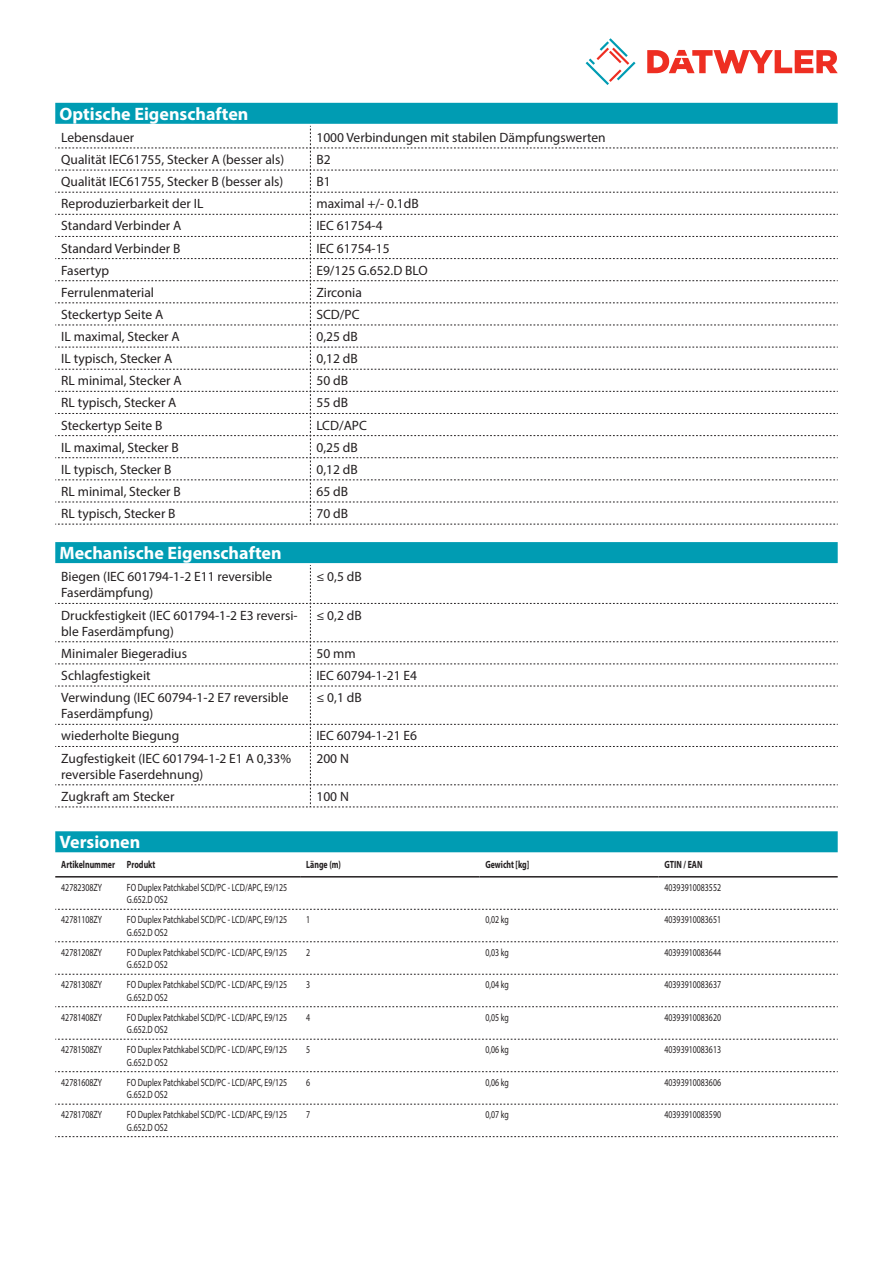
<style>
.page{position:relative;width:893px;height:1263px;background:#fff}
.page>*{position:absolute;margin:0;border:0;box-sizing:border-box;transform-origin:0 0}
.Standard_Head_Proper{font:700 18px "Myriad Pro";color:#fff}
.myriad_light_propert{font:13.5px/16.2px "Myriad Pro";color:#231f20}
.myriadlight{font:10.5px/12.6px "Myriad Pro";color:#231f20;scale:.75 1}
.myriadbold{font:700 10.5px "Myriad Pro";color:#231f20;scale:.75 1}
</style>
<div class="page">
<svg style="left:586px;top:38px;width:49px;height:47px"></svg>
<svg style="left:647px;top:50px;width:191px;height:23px"></svg>
<div style="left:55px;top:831px;width:783px;height:21px;background:#009cb3"></div>
<hr style="left:55px;top:876px;width:66px;height:1px;background:#231f20">
<hr style="left:121px;top:876px;width:179px;height:1px;background:#231f20">
<hr style="left:300px;top:876px;width:179px;height:1px;background:#231f20">
<hr style="left:479px;top:876px;width:179px;height:1px;background:#231f20">
<hr style="left:658px;top:876px;width:180px;height:1px;background:#231f20">
<svg style="left:55px;top:909px;width:783px;height:1px"></svg>
<svg style="left:55px;top:941px;width:783px;height:1px"></svg>
<svg style="left:55px;top:974px;width:783px;height:1px"></svg>
<svg style="left:55px;top:1006px;width:783px;height:1px"></svg>
<svg style="left:55px;top:1039px;width:783px;height:1px"></svg>
<svg style="left:55px;top:1071px;width:783px;height:1px"></svg>
<svg style="left:55px;top:1104px;width:783px;height:1px"></svg>
<svg style="left:55px;top:1136px;width:783px;height:1px"></svg>
<div style="left:55px;top:103px;width:783px;height:21px;background:#009cb3"></div>
<svg style="left:55px;top:126px;width:783px;height:399px"></svg>
<div style="left:55px;top:542px;width:783px;height:21px;background:#009cb3"></div>
<svg style="left:55px;top:565px;width:783px;height:243px"></svg>
<p class="Standard_Head_Proper" style="left:60px;top:102px;width:190px">Optische Eigenschaften</p>
<p class="myriad_light_propert" style="left:61px;top:129px;width:74px">Lebensdauer</p>
<p class="myriad_light_propert" style="left:316px;top:129px;width:291px">1000 Verbindungen mit stabilen Dämpfungswerten</p>
<p class="myriad_light_propert" style="left:61px;top:151px;width:225px">Qualität IEC61755, Stecker A (besser als)</p>
<p class="myriad_light_propert" style="left:316px;top:151px;width:16px">B2</p>
<p class="myriad_light_propert" style="left:61px;top:173px;width:224px">Qualität IEC61755, Stecker B (besser als)</p>
<p class="myriad_light_propert" style="left:316px;top:173px;width:16px">B1</p>
<p class="myriad_light_propert" style="left:61px;top:195px;width:144px">Reproduzierbarkeit der IL</p>
<p class="myriad_light_propert" style="left:316px;top:195px;width:104px">maximal +/- 0.1dB</p>
<p class="myriad_light_propert" style="left:61px;top:218px;width:122px">Standard Verbinder A</p>
<p class="myriad_light_propert" style="left:316px;top:218px;width:68px">IEC 61754-4</p>
<p class="myriad_light_propert" style="left:61px;top:240px;width:121px">Standard Verbinder B</p>
<p class="myriad_light_propert" style="left:316px;top:240px;width:75px">IEC 61754-15</p>
<p class="myriad_light_propert" style="left:61px;top:262px;width:49px">Fasertyp</p>
<p class="myriad_light_propert" style="left:316px;top:262px;width:113px">E9/125 G.652.D BLO</p>
<p class="myriad_light_propert" style="left:61px;top:284px;width:94px">Ferrulenmaterial</p>
<p class="myriad_light_propert" style="left:316px;top:284px;width:47px">Zirconia</p>
<p class="myriad_light_propert" style="left:61px;top:306px;width:104px">Steckertyp Seite A</p>
<p class="myriad_light_propert" style="left:316px;top:306px;width:45px">SCD/PC</p>
<p class="myriad_light_propert" style="left:61px;top:328px;width:120px">IL maximal, Stecker A</p>
<p class="myriad_light_propert" style="left:316px;top:328px;width:43px">0,25 dB</p>
<p class="myriad_light_propert" style="left:61px;top:350px;width:113px">IL typisch, Stecker A</p>
<p class="myriad_light_propert" style="left:316px;top:350px;width:43px">0,12 dB</p>
<p class="myriad_light_propert" style="left:61px;top:372px;width:122px">RL minimal, Stecker A</p>
<p class="myriad_light_propert" style="left:316px;top:372px;width:33px">50 dB</p>
<p class="myriad_light_propert" style="left:61px;top:395px;width:117px">RL typisch, Stecker A</p>
<p class="myriad_light_propert" style="left:316px;top:395px;width:33px">55 dB</p>
<p class="myriad_light_propert" style="left:61px;top:417px;width:103px">Steckertyp Seite B</p>
<p class="myriad_light_propert" style="left:316px;top:417px;width:52px">LCD/APC</p>
<p class="myriad_light_propert" style="left:61px;top:439px;width:119px">IL maximal, Stecker B</p>
<p class="myriad_light_propert" style="left:316px;top:439px;width:43px">0,25 dB</p>
<p class="myriad_light_propert" style="left:61px;top:461px;width:112px">IL typisch, Stecker B</p>
<p class="myriad_light_propert" style="left:316px;top:461px;width:43px">0,12 dB</p>
<p class="myriad_light_propert" style="left:61px;top:483px;width:121px">RL minimal, Stecker B</p>
<p class="myriad_light_propert" style="left:316px;top:483px;width:33px">65 dB</p>
<p class="myriad_light_propert" style="left:61px;top:505px;width:116px">RL typisch, Stecker B</p>
<p class="myriad_light_propert" style="left:316px;top:505px;width:33px">70 dB</p>
<p class="Standard_Head_Proper" style="left:60px;top:541px;width:224px">Mechanische Eigenschaften</p>
<p class="myriad_light_propert" style="left:61px;top:568px;width:212px">Biegen (IEC 601794-1-2 E11 reversible<br>Faserdämpfung)</p>
<p class="myriad_light_propert" style="left:316px;top:568px;width:47px">≤ 0,5 dB</p>
<p class="myriad_light_propert" style="left:61px;top:607px;width:238px">Druckfestigkeit (IEC 601794-1-2 E3 reversi&shy;ble Faserdämpfung)</p>
<p class="myriad_light_propert" style="left:316px;top:607px;width:47px">≤ 0,2 dB</p>
<p class="myriad_light_propert" style="left:61px;top:645px;width:127px">Minimaler Biegeradius</p>
<p class="myriad_light_propert" style="left:316px;top:645px;width:41px">50 mm</p>
<p class="myriad_light_propert" style="left:61px;top:667px;width:91px">Schlagfestigkeit</p>
<p class="myriad_light_propert" style="left:316px;top:667px;width:102px">IEC 60794-1-21 E4</p>
<p class="myriad_light_propert" style="left:61px;top:689px;width:229px">Verwindung (IEC 60794-1-2 E7 reversible<br>Faserdämpfung)</p>
<p class="myriad_light_propert" style="left:316px;top:689px;width:47px">≤ 0,1 dB</p>
<p class="myriad_light_propert" style="left:61px;top:728px;width:120px">wiederholte Biegung</p>
<p class="myriad_light_propert" style="left:316px;top:728px;width:102px">IEC 60794-1-21 E6</p>
<p class="myriad_light_propert" style="left:61px;top:750px;width:231px">Zugfestigkeit (IEC 601794-1-2 E1 A 0,33% reversible Faserdehnung)</p>
<p class="myriad_light_propert" style="left:316px;top:750px;width:34px">200 N</p>
<p class="myriad_light_propert" style="left:61px;top:788px;width:115px">Zugkraft am Stecker</p>
<p class="myriad_light_propert" style="left:316px;top:788px;width:34px">100 N</p>
<p class="Standard_Head_Proper" style="left:60px;top:830px;width:82px">Versionen</p>
<p class="myriadbold" style="left:61px;top:858px;width:73px">Artikelnummer</p>
<p class="myriadbold" style="left:127px;top:858px;width:39px">Produkt</p>
<p class="myriadbold" style="left:306px;top:858px;width:48px">Länge (m)</p>
<p class="myriadbold" style="left:485px;top:858px;width:60px">Gewicht [kg]</p>
<p class="myriadbold" style="left:664px;top:858px;width:52px">GTIN / EAN</p>
<p class="myriadlight" style="left:61px;top:881px;width:56px">42782308ZY</p>
<p class="myriadlight" style="left:127px;top:881px;width:215px">FO Duplex Patchkabel SCD/PC - LCD/APC, E9/125<br>G.652.D OS2</p>
<p class="myriadlight" style="left:664px;top:881px;width:77px">40393910083552</p>
<p class="myriadlight" style="left:61px;top:913px;width:56px">42781108ZY</p>
<p class="myriadlight" style="left:127px;top:913px;width:215px">FO Duplex Patchkabel SCD/PC - LCD/APC, E9/125<br>G.652.D OS2</p>
<p class="myriadlight" style="left:306px;top:913px;width:7px">1</p>
<p class="myriadlight" style="left:485px;top:913px;width:33px">0,02 kg</p>
<p class="myriadlight" style="left:664px;top:913px;width:77px">40393910083651</p>
<p class="myriadlight" style="left:61px;top:946px;width:56px">42781208ZY</p>
<p class="myriadlight" style="left:127px;top:946px;width:215px">FO Duplex Patchkabel SCD/PC - LCD/APC, E9/125<br>G.652.D OS2</p>
<p class="myriadlight" style="left:306px;top:946px;width:7px">2</p>
<p class="myriadlight" style="left:485px;top:946px;width:33px">0,03 kg</p>
<p class="myriadlight" style="left:664px;top:946px;width:77px">40393910083644</p>
<p class="myriadlight" style="left:61px;top:978px;width:56px">42781308ZY</p>
<p class="myriadlight" style="left:127px;top:978px;width:215px">FO Duplex Patchkabel SCD/PC - LCD/APC, E9/125<br>G.652.D OS2</p>
<p class="myriadlight" style="left:306px;top:978px;width:7px">3</p>
<p class="myriadlight" style="left:485px;top:978px;width:33px">0,04 kg</p>
<p class="myriadlight" style="left:664px;top:978px;width:77px">40393910083637</p>
<p class="myriadlight" style="left:61px;top:1010px;width:56px">42781408ZY</p>
<p class="myriadlight" style="left:127px;top:1010px;width:215px">FO Duplex Patchkabel SCD/PC - LCD/APC, E9/125<br>G.652.D OS2</p>
<p class="myriadlight" style="left:306px;top:1010px;width:7px">4</p>
<p class="myriadlight" style="left:485px;top:1010px;width:33px">0,05 kg</p>
<p class="myriadlight" style="left:664px;top:1010px;width:77px">40393910083620</p>
<p class="myriadlight" style="left:61px;top:1043px;width:56px">42781508ZY</p>
<p class="myriadlight" style="left:127px;top:1043px;width:215px">FO Duplex Patchkabel SCD/PC - LCD/APC, E9/125<br>G.652.D OS2</p>
<p class="myriadlight" style="left:306px;top:1043px;width:7px">5</p>
<p class="myriadlight" style="left:485px;top:1043px;width:33px">0,06 kg</p>
<p class="myriadlight" style="left:664px;top:1043px;width:77px">40393910083613</p>
<p class="myriadlight" style="left:61px;top:1075px;width:56px">42781608ZY</p>
<p class="myriadlight" style="left:127px;top:1075px;width:215px">FO Duplex Patchkabel SCD/PC - LCD/APC, E9/125<br>G.652.D OS2</p>
<p class="myriadlight" style="left:306px;top:1075px;width:7px">6</p>
<p class="myriadlight" style="left:485px;top:1075px;width:33px">0,06 kg</p>
<p class="myriadlight" style="left:664px;top:1075px;width:77px">40393910083606</p>
<p class="myriadlight" style="left:61px;top:1108px;width:56px">42781708ZY</p>
<p class="myriadlight" style="left:127px;top:1108px;width:215px">FO Duplex Patchkabel SCD/PC - LCD/APC, E9/125<br>G.652.D OS2</p>
<p class="myriadlight" style="left:306px;top:1108px;width:7px">7</p>
<p class="myriadlight" style="left:485px;top:1108px;width:33px">0,07 kg</p>
<p class="myriadlight" style="left:664px;top:1108px;width:77px">40393910083590</p>
</div>
